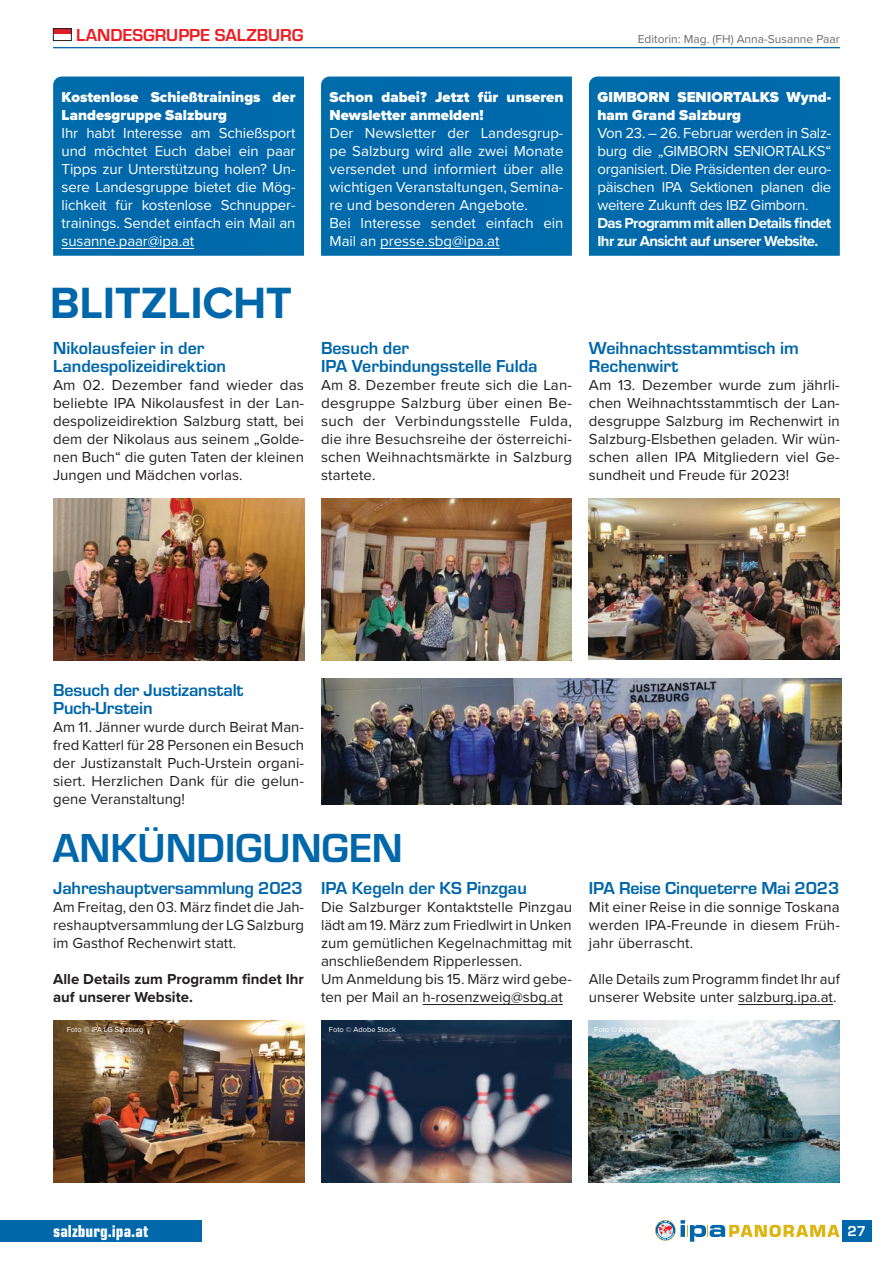
<style>
.page{position:relative;width:893px;height:1263px;background:#fff}
.page>*{position:absolute;margin:0;border:0;box-sizing:border-box;transform-origin:0 0}
.t1{font:700 45.45px "Proxima Nova";letter-spacing:-.01em;color:#0067aa}
.t2{font:700 42px "Eurostile";color:#0067aa}
.t3{font:700 18px/18px "Eurostile";color:#0067aa}
.t4{font:700 18px "Eurostile";color:#ee1d23}
.t5{font:18px "Eurostile Con Hea";color:#fff}
.t6{font:15px/18px "Proxima Nova";color:#231f20;text-align:justify}
.t7{font:15px/18px "Proxima Nova";color:#fff;text-align:justify}
.t8{font:900 15px/18px "Proxima Nova";color:#fff}
.t9{font:700 15px/18px "Proxima Nova";letter-spacing:-.04em;color:#fff}
.t10{font:700 15px/18px "Proxima Nova";color:#231f20}
.t11{font:700 15px "Eurostile";color:#fff}
.t12{font:12px "Proxima Nova";color:#6c6d70}
.t13{font:7.5px "Proxima Nova";color:#fff}
</style>
<div class="page">
<svg style="left:655px;top:1220px;width:184px;height:22px"></svg>
<div style="left:842px;top:1220px;width:30px;height:22px;background:#0067aa"></div>
<div style="left:0;top:1220px;width:201px;height:22px;background:#0067aa"></div>
<hr style="left:53px;top:47px;width:787px;height:1px;background:#0067aa">
<div style="left:53px;top:29px;width:18px;height:6px;background:#dc1f26"></div>
<div style="left:53px;top:28px;width:19px;height:13px;border:1px solid #231f20"></div>
<hr style="left:738px;top:1004px;width:95px;height:1px;background:#231f20">
<hr style="left:423px;top:1004px;width:140px;height:1px;background:#231f20">
<img style="left:321px;top:1020px;width:251px;height:162px">
<img style="left:53px;top:1020px;width:251px;height:162px">
<img style="left:589px;top:1020px;width:251px;height:162px">
<div style="left:589px;top:77px;width:251px;height:179px;background:#0068ab"></div>
<div style="left:321px;top:77px;width:251px;height:179px;background:#0068ab"></div>
<hr style="left:380px;top:248px;width:120px;height:1px;background:#fff">
<div style="left:53px;top:77px;width:251px;height:179px;background:#0068ab"></div>
<hr style="left:62px;top:248px;width:132px;height:1px;background:#fff">
<img style="left:53px;top:498px;width:251px;height:162px">
<img style="left:321px;top:678px;width:521px;height:126px">
<img style="left:589px;top:498px;width:251px;height:162px">
<img style="left:321px;top:498px;width:251px;height:162px">
<p class="t4" style="left:76px;top:22px;width:229px">LANDESGRUPPE SALZBURG</p>
<p class="t12" style="left:638px;top:30px;width:203px">Editorin: Mag. (FH) Anna-Susanne Paar</p>
<p class="t8" style="left:62px;top:88px;width:235px">Kostenlose Schießtrainings der<br>Landesgruppe Salzburg</p>
<p class="t7" style="left:62px;top:123px;width:235px">Ihr habt Interesse am Schießsport und möchtet Euch dabei ein paar Tipps zur Unterstützung holen? Un&shy;sere Landesgruppe bietet die Mög&shy;lichkeit für kostenlose Schnupper&shy;trainings. Sendet einfach ein Mail an susanne.paar@ipa.at</p>
<h1 class="t1" style="left:50px;top:269px;width:244px">BLITZLICHT</h1>
<p class="t3" style="left:53px;top:338px;width:174px">Nikolausfeier in der<br>Landespolizeidirektion</p>
<p class="t6" style="left:53px;top:375px;width:252px">Am 02. Dezember fand wieder das beliebte IPA Nikolausfest in der Lan&shy;despolizeidirektion Salzburg statt, bei dem der Nikolaus aus seinem „Golde&shy;nen Buch“ die guten Taten der kleinen Jungen und Mädchen vorlas.</p>
<p class="t8" style="left:330px;top:88px;width:235px">Schon dabei? Jetzt für unseren<br>Newsletter anmelden!</p>
<p class="t7" style="left:330px;top:123px;width:235px;text-align:left">Der Newsletter der Landesgrup&shy;pe Salzburg wird alle zwei Monate versendet und informiert über alle wichtigen Veranstaltungen, Semina&shy;re und besonderen Angebote.<br>Bei Interesse sendet einfach ein<br>Mail an presse.sbg@ipa.at</p>
<p class="t8" style="left:597px;top:88px;width:235px">GIMBORN SENIORTALKS Wynd&shy;ham Grand Salzburg</p>
<p class="t7" style="left:597px;top:123px;width:235px">Von 23. – 26. Februar werden in Salz&shy;burg die „GIMBORN SENIORTALKS“ organisiert. Die Präsidenten der euro&shy;päischen IPA Sektionen planen die weitere Zukunft des IBZ Gimborn.</p>
<p class="t9" style="left:597px;top:214px;width:235px">Das Programm mit allen Details findet<br>Ihr zur Ansicht auf unserer Website.</p>
<p class="t3" style="left:321px;top:338px;width:218px">Besuch der<br>IPA Verbindungsstelle Fulda</p>
<p class="t6" style="left:321px;top:375px;width:252px">Am 8. Dezember freute sich die Lan&shy;desgruppe Salzburg über einen Be&shy;such der Verbindungsstelle Fulda, die ihre Besuchsreihe der österreichi&shy;schen Weihnachtsmärkte in Salzburg startete.</p>
<p class="t3" style="left:589px;top:338px;width:211px">Weihnachtsstammtisch im<br>Rechenwirt</p>
<p class="t6" style="left:589px;top:375px;width:252px">Am 13. Dezember wurde zum jährli&shy;chen Weihnachtsstammtisch der Lan&shy;desgruppe Salzburg im Rechenwirt in Salzburg-Elsbethen geladen. Wir wün&shy;schen allen IPA Mitgliedern viel Ge&shy;sundheit und Freude für 2023!</p>
<p class="t3" style="left:53px;top:680px;width:192px">Besuch der Justizanstalt<br>Puch-Urstein</p>
<p class="t6" style="left:53px;top:717px;width:252px">Am 11. Jänner wurde durch Beirat Man&shy;fred Katterl für 28 Personen ein Besuch der Justizanstalt Puch-Urstein organi&shy;siert. Herzlichen Dank für die gelun&shy;gene Veranstaltung!</p>
<h2 class="t2" style="left:53px;top:818px;width:351px">ANKÜNDIGUNGEN</h2>
<p class="t3" style="left:53px;top:878px;width:251px">Jahreshauptversammlung 2023</p>
<p class="t6" style="left:53px;top:897px;width:253px">Am Freitag, den 03. März findet die Jah&shy;reshauptversammlung der LG Salzburg im Gasthof Rechenwirt statt.</p>
<p class="t10" style="left:53px;top:970px;width:252px">Alle Details zum Programm findet Ihr auf unserer Website.</p>
<p class="t3" style="left:321px;top:878px;width:207px">IPA Kegeln der KS Pinzgau</p>
<p class="t6" style="left:321px;top:897px;width:253px;text-align:left">Die Salzburger Kontaktstelle Pinzgau lädt am 19. März zum Friedlwirt in Unken zum gemütlichen Kegelnachmittag mit anschließendem Ripperlessen.<br>Um Anmeldung bis 15. März wird gebe&shy;ten per Mail an h-rosenzweig@sbg.at</p>
<p class="t3" style="left:589px;top:878px;width:252px">IPA Reise Cinqueterre Mai 2023</p>
<p class="t6" style="left:589px;top:897px;width:252px">Mit einer Reise in die sonnige Toskana werden IPA-Freunde in diesem Früh&shy;jahr überrascht.</p>
<p class="t6" style="left:589px;top:969px;width:252px">Alle Details zum Programm findet Ihr auf unserer Website unter salzburg.ipa.at.</p>
<p class="t13" style="left:67px;top:1024px;width:78px">Foto © IPA LG Salzburg</p>
<p class="t13" style="left:329px;top:1024px;width:68px">Foto © Adobe Stock</p>
<p class="t13" style="left:594px;top:1024px;width:68px">Foto © Adobe Stock</p>
<p class="t5" style="left:53px;top:1218px;width:97px">salzburg.ipa.at</p>
<p class="t11" style="left:847px;top:1220px;width:20px">27</p>
</div>
